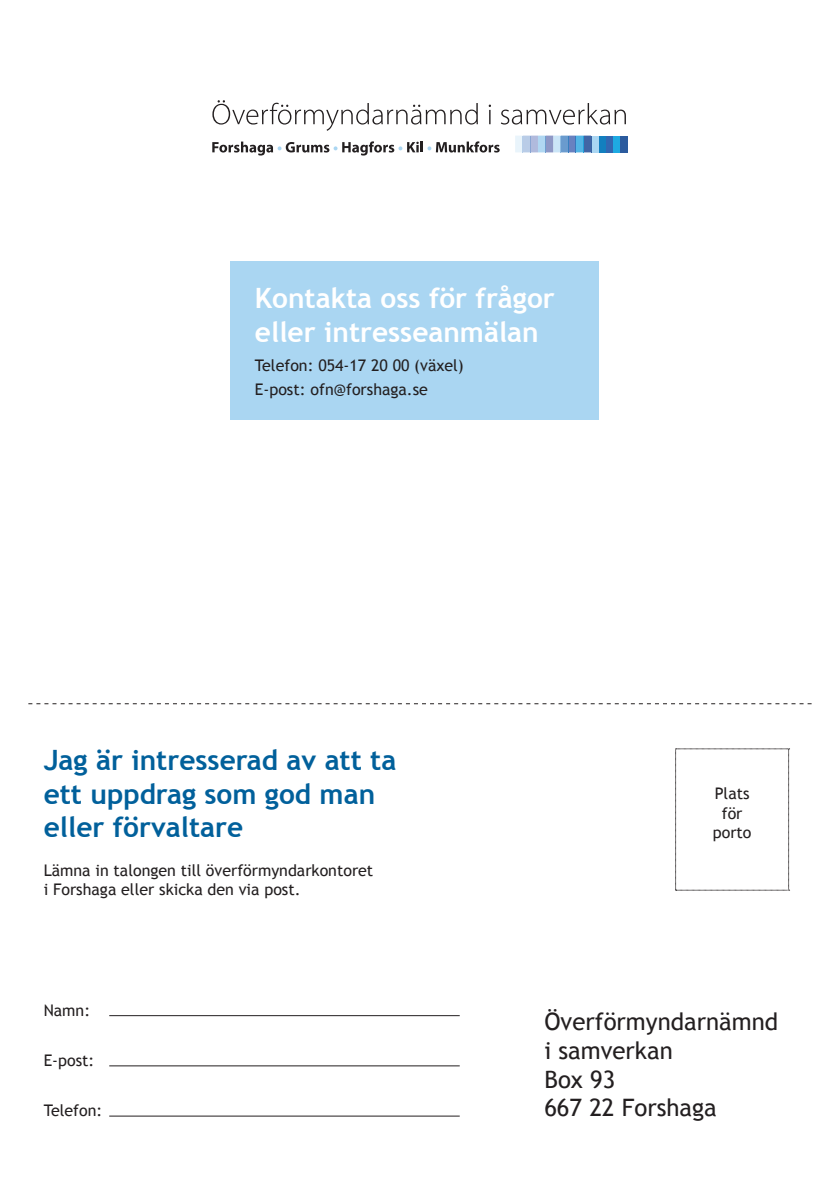
<style>
.page{position:relative;width:840px;height:1191px;background:#fff}
.page>*{position:absolute;margin:0;border:0;box-sizing:border-box;transform-origin:0 0}
.t1{font:700 28px "Trebuchet MS";color:#01609b}
.t2{font:700 28px "Trebuchet MS";color:#fff}
.t3{font:24px/28.8px "Trebuchet MS";color:#231f20}
.t4{font:16px "Trebuchet MS";color:#231f20}
</style>
<div class="page">
<div style="left:230px;top:261px;width:367px;height:159px;background:#aad6f2"></div>
<svg style="left:212px;top:100px;width:265px;height:31px"></svg>
<svg style="left:488px;top:105px;width:2px;height:19px"></svg>
<svg style="left:501px;top:103px;width:124px;height:22px"></svg>
<svg style="left:212px;top:141px;width:287px;height:14px"></svg>
<div style="left:619px;top:136px;width:8px;height:16px;background:#2b5b9e"></div>
<div style="left:612px;top:136px;width:7px;height:16px;background:#1eaae2"></div>
<div style="left:605px;top:136px;width:8px;height:16px;background:#3267b2"></div>
<div style="left:598px;top:136px;width:8px;height:16px;background:#127fbf"></div>
<svg style="left:590px;top:136px;width:8px;height:16px"></svg>
<svg style="left:515px;top:136px;width:75px;height:16px"></svg>
<svg style="left:28px;top:703px;width:783px;height:1px"></svg>
<svg style="left:675px;top:748px;width:114px;height:142px"></svg>
<hr style="left:109px;top:1015px;width:350px;height:1px;background:#231f20">
<hr style="left:109px;top:1065px;width:350px;height:1px;background:#231f20">
<hr style="left:109px;top:1115px;width:350px;height:1px;background:#231f20">
<p class="t2" style="left:255px;top:280px;width:301px">Kontakta oss för frågor</p>
<p class="t2" style="left:255px;top:314px;width:285px">eller intresseanmälan</p>
<p class="t4" style="left:255px;top:356px;width:210px">Telefon: 054-17 20 00 (växel)</p>
<p class="t4" style="left:255px;top:380px;width:174px">E-post: ofn@forshaga.se</p>
<p class="t1" style="left:44px;top:742px;width:354px">Jag är intresserad av att ta</p>
<p class="t1" style="left:44px;top:776px;width:333px">ett uppdrag som god man</p>
<p class="t1" style="left:44px;top:810px;width:201px">eller förvaltare</p>
<p class="t4" style="left:44px;top:860px;width:331px">Lämna in talongen till överförmyndarkontoret</p>
<p class="t4" style="left:44px;top:880px;width:258px">i Forshaga eller skicka den via post.</p>
<p class="t4" style="left:714px;top:784px;width:36px">Plats</p>
<p class="t4" style="left:721px;top:803px;width:22px">för</p>
<p class="t4" style="left:712px;top:822px;width:40px">porto</p>
<p class="t4" style="left:44px;top:1001px;width:48px">Namn:</p>
<p class="t4" style="left:44px;top:1050px;width:52px">E-post:</p>
<p class="t4" style="left:44px;top:1100px;width:60px">Telefon:</p>
<p class="t3" style="left:544px;top:1007px;width:235px">Överförmyndarnämnd i samverkan</p>
<p class="t3" style="left:544px;top:1065px;width:72px">Box 93</p>
<p class="t3" style="left:544px;top:1093px;width:174px">667 22 Forshaga</p>
</div>
